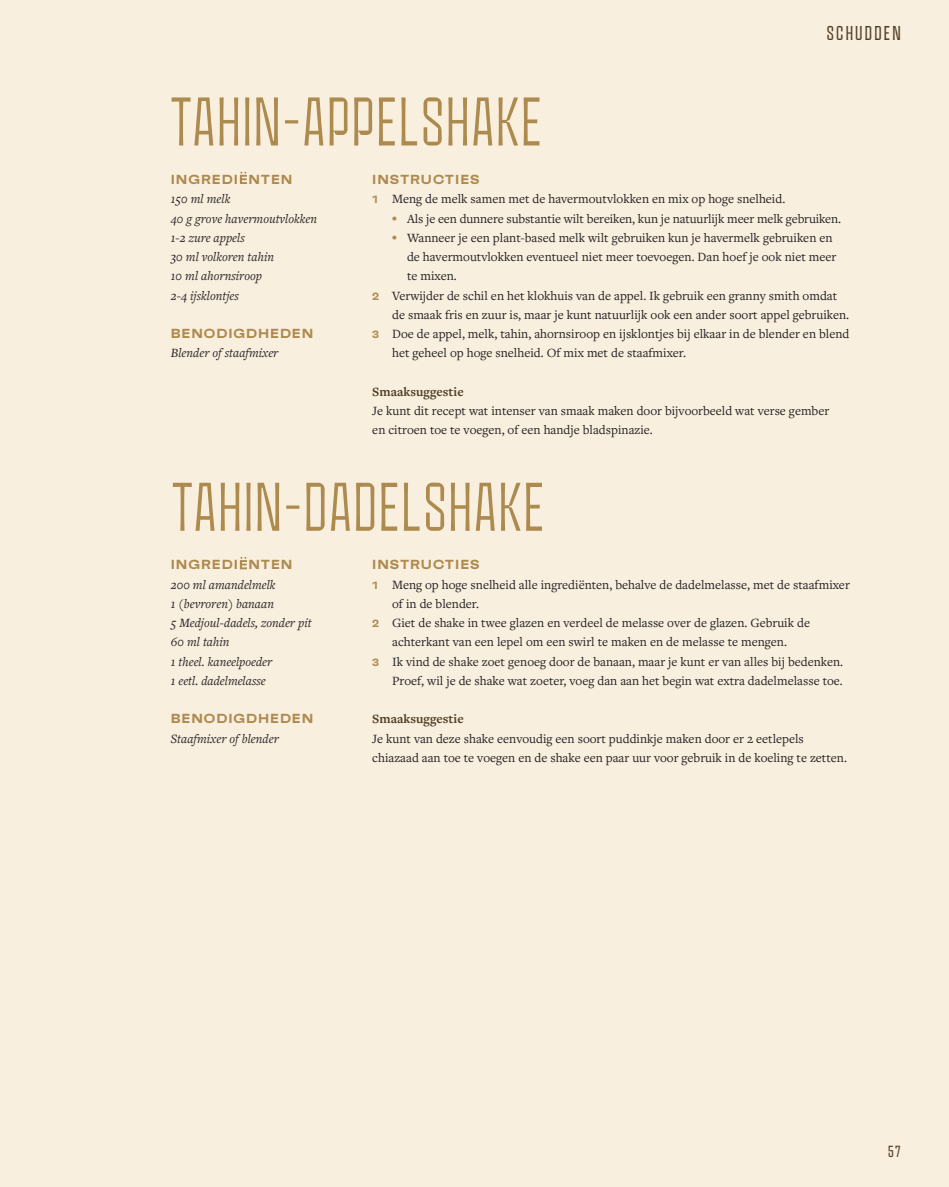
<style>
.page{position:relative;width:949px;height:1187px;background:#fff}
.page>*{position:absolute;margin:0;border:0;box-sizing:border-box;transform-origin:0 0}
.t1{font:56px "Boxout 02";letter-spacing:.03em;color:#ad8a4e}
.t2{font:500 16.45px "Boxout 02";letter-spacing:.13em;color:#514027}
.t3{font:13.12px/19.2px "Freight Text Pro";color:#231f20}
.t4{font:italic 13.12px/19.2px "Freight Text Pro";color:#231f20}
.t5{font:700 expanded 13.12px "Faktum Test";letter-spacing:.07em;color:#ad8a4e}
.t6{font:700 13.12px "Freight Text Pro";color:#514027}
.t7{font:500 13.12px "Boxout 02";color:#514027}
.s1{font-family:"Faktum Test";font-weight:700;font-stretch:expanded;font-size:10.5px;color:#ad8a4e}
.s2{font-weight:600;font-size:10.5px;color:#ad8a4e}
</style>
<div class="page">
<div style="left:0;top:0;width:948px;height:1186px;background:#f9efdf"></div>
<svg style="left:240px;top:172px;width:7px;height:12px"></svg>
<svg style="left:240px;top:557px;width:7px;height:12px"></svg>
<p class="t2" style="left:826px;top:22px;width:75px">SCHUDDEN</p>
<h1 class="t1" style="left:171px;top:83px;width:372px">TAHIN-APPELSHAKE</h1>
<p class="t5" style="left:372px;top:174px;width:109px">INSTRUCTIES</p>
<p class="t3" style="left:372px;top:189px;width:414px"><span class="s1">1</span> Meng de melk samen met de havermoutvlokken en mix op hoge snelheid.</p>
<p class="t3" style="left:392px;top:208px;width:450px"><span class="s2">•</span> Als je een dunnere substantie wilt bereiken, kun je natuurlijk meer melk gebruiken.</p>
<p class="t3" style="left:392px;top:227px;width:441px"><span class="s2">•</span> Wanneer je een plant-based melk wilt gebruiken kun je havermelk gebruiken en</p>
<p class="t3" style="left:407px;top:247px;width:430px">de havermoutvlokken eventueel niet meer toevoegen. Dan hoef je ook niet meer</p>
<p class="t3" style="left:407px;top:266px;width:51px">te mixen.</p>
<p class="t3" style="left:372px;top:285px;width:466px"><span class="s1">2</span> Verwijder de schil en het klokhuis van de appel. Ik gebruik een granny smith omdat</p>
<p class="t3" style="left:392px;top:304px;width:458px">de smaak fris en zuur is, maar je kunt natuurlijk ook een ander soort appel gebruiken.</p>
<p class="t3" style="left:372px;top:324px;width:478px"><span class="s1">3</span> Doe de appel, melk, tahin, ahornsiroop en ijsklontjes bij elkaar in de blender en blend</p>
<p class="t3" style="left:392px;top:343px;width:295px">het geheel op hoge snelheid. Of mix met de staafmixer.</p>
<p class="t6" style="left:372px;top:383px;width:93px">Smaaksuggestie</p>
<p class="t3" style="left:372px;top:401px;width:458px">Je kunt dit recept wat intenser van smaak maken door bijvoorbeeld wat verse gember en citroen toe te voegen, of een handje bladspinazie.</p>
<p class="t5" style="left:171px;top:174px;width:123px">INGREDI NTEN</p>
<p class="t4" style="left:171px;top:189px;width:148px">150 ml melk<br>40 g grove havermoutvlokken<br>1-2 zure appels<br>30 ml volkoren tahin<br>10 ml ahornsiroop<br>2-4 ijsklontjes</p>
<p class="t5" style="left:171px;top:328px;width:144px">BENODIGDHEDEN</p>
<p class="t4" style="left:171px;top:343px;width:109px">Blender of staafmixer</p>
<h1 class="t1" style="left:172px;top:468px;width:373px">TAHIN-DADELSHAKE</h1>
<p class="t5" style="left:372px;top:559px;width:109px">INSTRUCTIES</p>
<p class="t3" style="left:372px;top:574px;width:479px"><span class="s1">1</span> Meng op hoge snelheid alle ingrediënten, behalve de dadelmelasse, met de staafmixer</p>
<p class="t3" style="left:392px;top:593px;width:88px">of in de blender.</p>
<p class="t3" style="left:372px;top:612px;width:439px"><span class="s1">2</span> Giet de shake in twee glazen en verdeel de melasse over de glazen. Gebruik de</p>
<p class="t3" style="left:392px;top:632px;width:396px">achterkant van een lepel om een swirl te maken en de melasse te mengen.</p>
<p class="t3" style="left:372px;top:651px;width:472px"><span class="s1">3</span> Ik vind de shake zoet genoeg door de banaan, maar je kunt er van alles bij bedenken.</p>
<p class="t3" style="left:392px;top:670px;width:452px">Proef, wil je de shake wat zoeter, voeg dan aan het begin wat extra dadelmelasse toe.</p>
<p class="t6" style="left:372px;top:710px;width:93px">Smaaksuggestie</p>
<p class="t3" style="left:372px;top:728px;width:476px">Je kunt van deze shake eenvoudig een soort puddinkje maken door er 2 eetlepels chiazaad aan toe te voegen en de shake een paar uur voor gebruik in de koeling te zetten.</p>
<p class="t5" style="left:171px;top:559px;width:123px">INGREDI NTEN</p>
<p class="t4" style="left:171px;top:574px;width:142px">200 ml amandelmelk<br>1 (bevroren) banaan<br>5 Medjoul-dadels, zonder pit<br>60 ml tahin<br>1 theel. kaneelpoeder<br>1 eetl. dadelmelasse</p>
<p class="t5" style="left:171px;top:713px;width:144px">BENODIGDHEDEN</p>
<p class="t4" style="left:171px;top:728px;width:109px">Staafmixer of blender</p>
<p class="t7" style="left:887px;top:1141px;width:14px">57</p>
</div>
